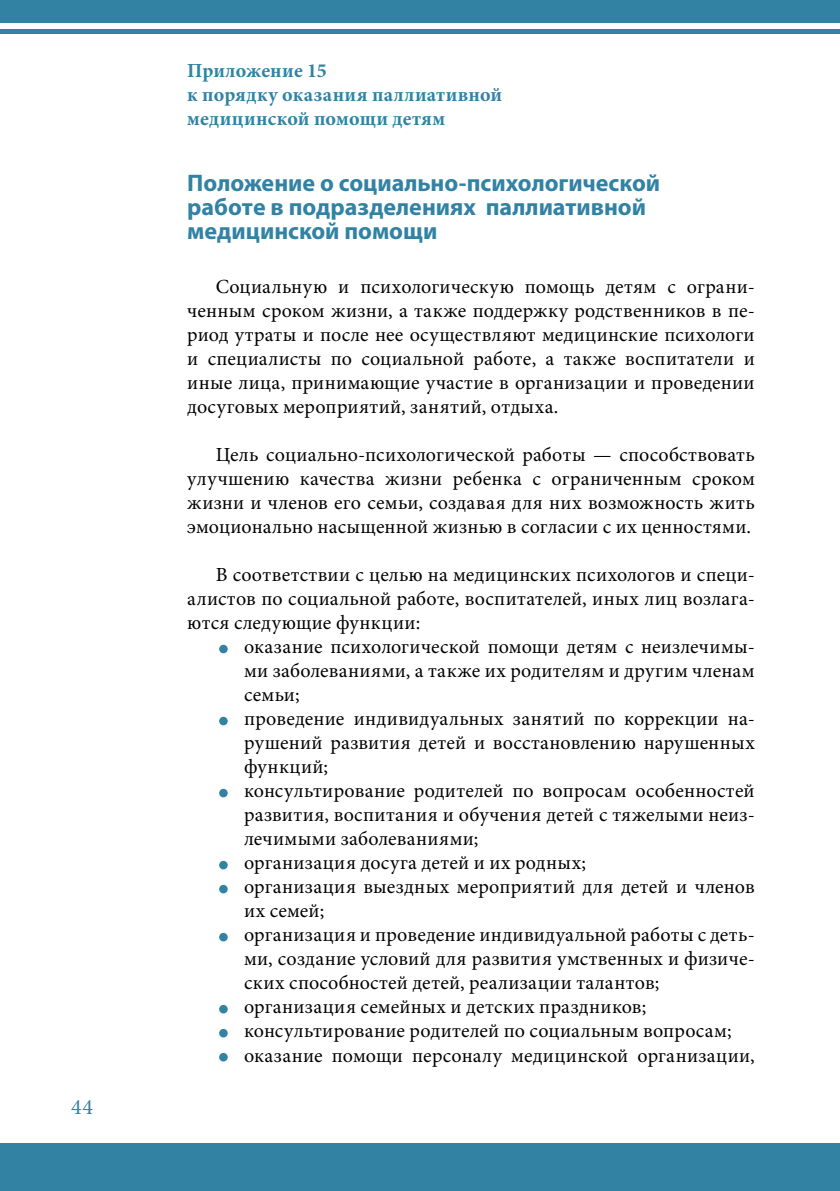
<style>
.page{position:relative;width:840px;height:1191px;background:#fff}
.page>*{position:absolute;margin:0;border:0;box-sizing:border-box;transform-origin:0 0}
.t1{font:700 24px/24px "Myriad Pro";color:#3182a3}
.t2{font:22px "Minion Pro";color:#3182a3}
.t3{font:20px/24px "Minion Pro";letter-spacing:.015em;color:#000;text-align:justify}
.t4{font:700 20px/24px "Minion Pro";letter-spacing:.01em;color:#3182a3}
</style>
<div class="page">
<div style="left:219px;top:645px;width:8px;height:8px;background:#3182a3;border-radius:50%"></div>
<div style="left:219px;top:717px;width:8px;height:8px;background:#3182a3;border-radius:50%"></div>
<div style="left:219px;top:789px;width:8px;height:8px;background:#3182a3;border-radius:50%"></div>
<div style="left:219px;top:861px;width:8px;height:8px;background:#3182a3;border-radius:50%"></div>
<div style="left:219px;top:885px;width:8px;height:8px;background:#3182a3;border-radius:50%"></div>
<div style="left:219px;top:933px;width:8px;height:8px;background:#3182a3;border-radius:50%"></div>
<div style="left:219px;top:1005px;width:8px;height:8px;background:#3182a3;border-radius:50%"></div>
<div style="left:219px;top:1029px;width:8px;height:8px;background:#3182a3;border-radius:50%"></div>
<div style="left:219px;top:1053px;width:8px;height:8px;background:#3182a3;border-radius:50%"></div>
<div style="left:0;top:1143px;width:839px;height:48px;background:#3182a3"></div>
<div style="left:0;top:0;width:839px;height:23px;background:#3182a3"></div>
<hr style="left:0;top:30px;width:839px;height:4px;background:#3182a3">
<p class="t2" style="left:71px;top:1092px;width:23px">44</p>
<p class="t4" style="left:187px;top:58px;width:316px">Приложение 15<br>к порядку оказания паллиативной медицинской помощи детям</p>
<p class="t1" style="left:187px;top:170px;width:474px">Положение о социально-психологической работе в подразделениях паллиативной медицинской помощи</p>
<p class="t3" style="left:187px;top:275px;width:568px;text-indent:28px">Социальную и психологическую помощь детям с ограни&shy;ченным сроком жизни, а также поддержку родственников в пе&shy;риод утраты и после нее осуществляют медицинские психологи и специалисты по социальной работе, а также воспитатели и иные лица, принимающие участие в организации и проведении досуговых мероприятий, занятий, отдыха.</p>
<p class="t3" style="left:187px;top:443px;width:568px;text-indent:28px">Цель социально-психологической работы — способствовать улучшению качества жизни ребенка с ограниченным сроком жизни и членов его семьи, создавая для них возможность жить эмоционально насыщенной жизнью в согласии с их ценностями.</p>
<p class="t3" style="left:187px;top:563px;width:568px;text-indent:28px">В соответствии с целью на медицинских психологов и специ&shy;алистов по социальной работе, воспитателей, иных лиц возлага&shy;ются следующие функции:</p>
<p class="t3" style="left:244px;top:635px;width:512px;text-align:left">оказание психологической помощи детям с неизлечимы&shy;ми заболеваниями, а также их родителям и другим членам семьи;<br>проведение индивидуальных занятий по коррекции на&shy;рушений развития детей и восстановлению нарушенных функций;<br>консультирование родителей по вопросам особенностей развития, воспитания и обучения детей с тяжелыми неиз&shy;лечимыми заболеваниями;<br>организация досуга детей и их родных;<br>организация выездных мероприятий для детей и членов их семей;<br>организация и проведение индивидуальной работы с деть&shy;ми, создание условий для развития умственных и физиче&shy;ских способностей детей, реализации талантов; организация семейных и детских праздников; консультирование родителей по социальным вопросам; оказание помощи персоналу медицинской организации,</p>
</div>
